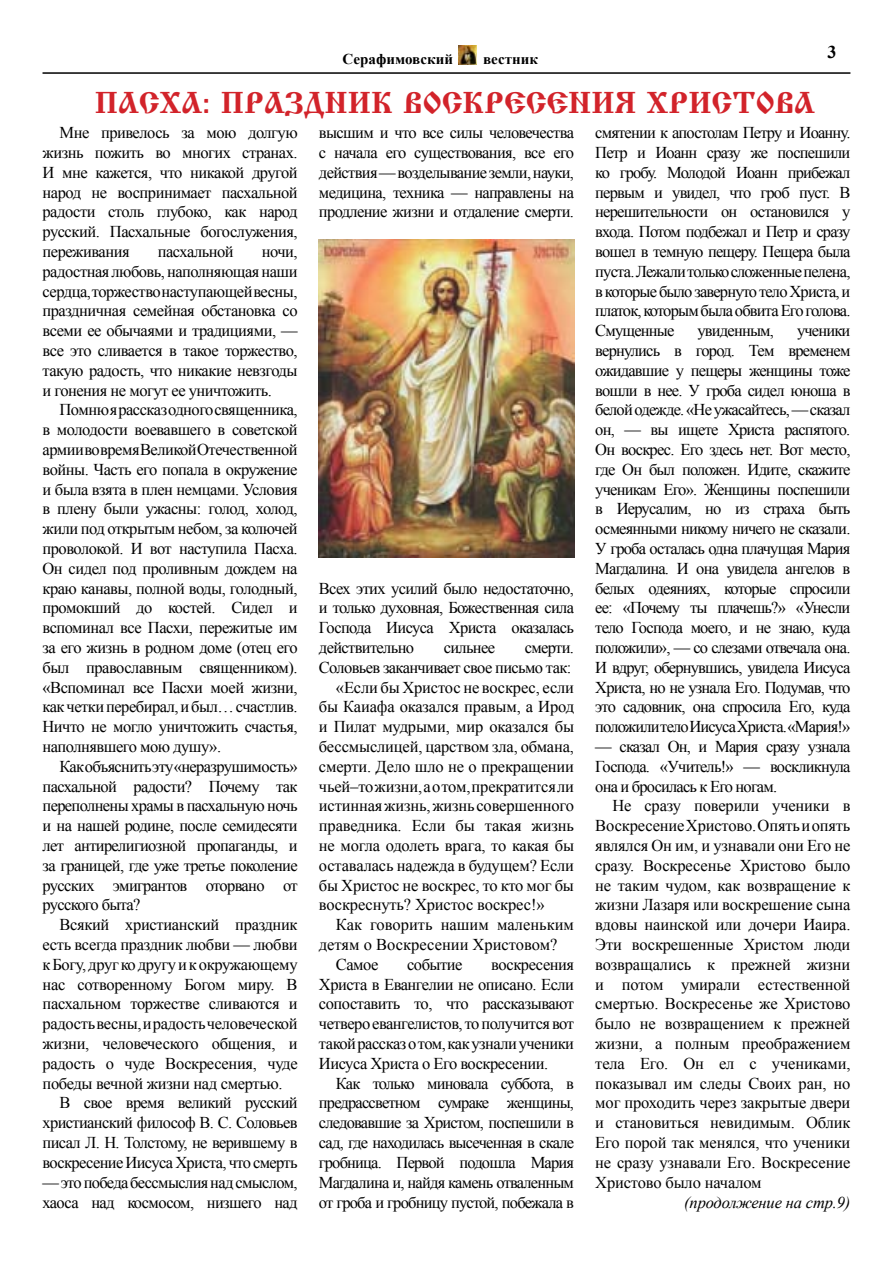
<style>
.page{position:relative;width:893px;height:1263px;background:#fff}
.page>*{position:absolute;margin:0;border:0;box-sizing:border-box;transform-origin:0 0}
.t1{font:30px "Izhitsa";color:#d2232a}
.t2{font:700 18px "Times New Roman";color:#000}
.t3{font:16.5px/19.8px "Times New Roman";letter-spacing:-.03em;color:#000;text-align:justify}
.t4{font:16.5px "Times New Roman";letter-spacing:-.01em;color:#000}
.t5{font:16.5px "Times New Roman";color:#000}
.t6{font:italic 16.5px "Times New Roman";letter-spacing:-.01em;color:#000}
.t7{font:16.5px "Times New Roman";letter-spacing:-.05em;color:#000}
.t8{font:700 15px "Times New Roman";color:#000}
</style>
<div class="page">
<hr style="left:43px;top:72px;width:807px;height:2px;background:#000">
<img style="left:459px;top:46px;width:18px;height:19px">
<img style="left:319px;top:240px;width:255px;height:317px">
<p class="t8" style="left:343px;top:48px;width:112px">Серафимовский</p>
<p class="t8" style="left:483px;top:48px;width:56px">вестник</p>
<p class="t2" style="left:827px;top:40px;width:10px">3</p>
<h1 class="t1" style="left:95px;top:86px;width:368px">ПАСХА: ПРАЗДНИК ВОСКР</h1>
<h1 class="t1" style="left:504px;top:86px;width:312px">ЕСЕНИЯ ХРИСТОВА</h1>
<p class="t3" style="left:319px;top:122px;width:257px">высшим и что все силы человечества с начала его существования, все его действия — возделывание земли, науки, медицина, техника — направлены на продление жизни и отдаление смерти.</p>
<p class="t3" style="left:43px;top:122px;width:257px;text-indent:17px">Мне привелось за мою долгую жизнь пожить во многих странах.<br>И мне кажется, что никакой другой народ не воспринимает пасхальной радости столь глубоко, как народ русский. Пасхальные богослужения, переживания</p>
<p class="t3" style="left:595px;top:122px;width:257px">смятении к апостолам Петру и Иоанну.<br>Петр и Иоанн сразу же поспешили ко гробу. Молодой Иоанн прибежал первым и увидел, что гроб пуст. В нерешительности он остановился у входа. Потом подбежал и Петр и сразу вошел в темную пещеру. Пещера была пуста. Лежали только сложенные пелена, в которые было завернуто тело Христа, и платок, которым была обвита Его голова.<br>Смущенные</p>
<p class="t3" style="left:158px;top:241px;width:77px">пасхальной</p>
<p class="t3" style="left:43px;top:241px;width:257px;text-indent:219px">ночи, радостная любовь, наполняющая наши сердца, торжество наступающей весны, праздничная семейная обстановка со всеми ее обычаями и традициями, — все это сливается в такое торжество, такую радость, что никакие невзгоды и гонения не могут ее уничтожить.</p>
<p class="t3" style="left:43px;top:400px;width:257px;text-indent:17px">Помню я рассказ одного священника, в молодости воевавшего в советской армии во время Великой Отечественной войны. Часть его попала в окружение и была взята в плен немцами. Условия в плену были ужасны: голод, холод, жили под открытым небом, за колючей проволокой. И вот наступила Пасха.<br>Он сидел под проливным дождем на краю канавы, полной воды, голодный, промокший до костей. Сидел и вспоминал все Пасхи, пережитые им за его жизнь в родном доме (отец его был православным священником). «Вспоминал все Пасхи моей жизни, как четки перебирал, и был… счастлив.<br>Ничто не могло уничтожить счастья, наполнявшего мою душу».</p>
<p class="t3" style="left:43px;top:756px;width:257px;text-indent:17px">Как объяснить эту «неразрушимость» пасхальной радости? Почему так переполнены храмы в пасхальную ночь и на нашей родине, после семидесяти лет антирелигиозной пропаганды, и за границей, где уже третье поколение русских эмигрантов оторвано от русского быта?</p>
<p class="t3" style="left:60px;top:914px;width:240px">Всякий христианский праздник</p>
<p class="t3" style="left:43px;top:934px;width:257px">есть всегда праздник любви — любви</p>
<p class="t3" style="left:43px;top:954px;width:257px">к Богу, друг ко другу и к окружающему</p>
<p class="t3" style="left:43px;top:974px;width:257px">нас сотворенному Богом миру. В</p>
<p class="t3" style="left:43px;top:994px;width:257px">пасхальном торжестве сливаются и</p>
<p class="t3" style="left:43px;top:1013px;width:257px">радость весны, и радость человеческой</p>
<p class="t3" style="left:43px;top:1033px;width:257px">жизни, человеческого общения, и</p>
<p class="t3" style="left:43px;top:1053px;width:257px">радость о чуде Воскресения, чуде</p>
<p class="t3" style="left:43px;top:1073px;width:242px">победы вечной жизни над смертью.</p>
<p class="t3" style="left:60px;top:1093px;width:240px">В свое время великий русский</p>
<p class="t3" style="left:43px;top:1112px;width:257px">христианский философ В. С. Соловьев</p>
<p class="t3" style="left:43px;top:1132px;width:257px">писал Л. Н. Толстому, не верившему в</p>
<p class="t3" style="left:43px;top:1152px;width:257px">воскресение Иисуса Христа, что смерть</p>
<p class="t3" style="left:43px;top:1172px;width:257px">— это победа бессмыслия над смыслом, хаоса над космосом, низшего над</p>
<p class="t3" style="left:595px;top:320px;width:257px;text-indent:202px">ученики вернулись в город. Тем временем ожидавшие у пещеры женщины тоже вошли в нее. У гроба сидел юноша в белой одежде. «Не ужасайтесь, — сказал он, — вы ищете Христа распятого.<br>Он воскрес. Его здесь нет. Вот место, где Он был положен. Идите, скажите ученикам Его». Женщины поспешили в Иерусалим, но из страха быть осмеянными никому ничего не сказали.<br>У гроба осталась одна плачущая Мария Магдалина. И она увидела ангелов в белых одеяниях, которые спросили ее: «Почему ты плачешь?» «Унесли тело Господа моего, и не знаю, куда положили», — со слезами отвечала она.<br>И вдруг, обернувшись, увидела Иисуса Христа, но не узнала Его. Подумав, что это садовник, она спросила Его, куда положили тело Иисуса Христа. «Мария!»</p>
<p class="t3" style="left:595px;top:736px;width:257px">— сказал Он, и Мария сразу узнала Господа. «Учитель!» — воскликнула она и бросилась к Его ногам.</p>
<p class="t3" style="left:595px;top:796px;width:257px;text-indent:17px">Не сразу поверили ученики в Воскресение Христово. Опять и опять являлся Он им, и узнавали они Его не сразу. Воскресенье Христово было не таким чудом, как возвращение к жизни Лазаря или воскрешение сына вдовы наинской или дочери Иаира.<br>Эти воскрешенные Христом люди возвращались к прежней жизни и потом умирали естественной смертью. Воскресенье же Христово было не возвращением к прежней жизни, а полным преображением тела Его. Он ел с учениками, показывал им следы Своих ран, но мог проходить через закрытые двери и становиться невидимым. Облик Его порой так менялся, что ученики не сразу узнавали Его. Воскресение Христово было началом</p>
<p class="t6" style="left:684px;top:1190px;width:168px">(продолжение на стр.9)</p>
<p class="t7" style="left:697px;top:320px;width:78px">увиденным,</p>
<p class="t3" style="left:319px;top:578px;width:257px">Всех этих усилий было недостаточно, и только духовная, Божественная сила Господа Иисуса Христа оказалась действительно</p>
<p class="t3" style="left:444px;top:637px;width:53px">сильнее</p>
<p class="t3" style="left:525px;top:637px;width:51px">смерти.</p>
<p class="t3" style="left:319px;top:657px;width:254px">Соловьев заканчивает свое письмо так:</p>
<p class="t4" style="left:336px;top:676px;width:240px">«Если бы Христос не воскрес, если</p>
<p class="t4" style="left:319px;top:696px;width:257px">бы Каиафа оказался правым, а Ирод</p>
<p class="t4" style="left:319px;top:716px;width:257px">и Пилат мудрыми, мир оказался бы</p>
<p class="t4" style="left:319px;top:735px;width:257px">бессмыслицей, царством зла, обмана,</p>
<p class="t4" style="left:319px;top:755px;width:257px">смерти. Дело шло не о прекращении</p>
<p class="t4" style="left:319px;top:775px;width:257px">чьей–то жизни, а о том, прекратится ли</p>
<p class="t4" style="left:319px;top:795px;width:257px">истинная жизнь, жизнь совершенного</p>
<p class="t4" style="left:319px;top:815px;width:257px">праведника. Если бы такая жизнь</p>
<p class="t4" style="left:319px;top:834px;width:257px">не могла одолеть врага, то какая бы</p>
<p class="t4" style="left:319px;top:854px;width:257px">оставалась надежда в будущем? Если</p>
<p class="t4" style="left:319px;top:874px;width:257px">бы Христос не воскрес, то кто мог бы</p>
<p class="t4" style="left:319px;top:894px;width:227px">воскреснуть? Христос воскрес!»</p>
<p class="t5" style="left:336px;top:914px;width:240px">Как говорить нашим маленьким</p>
<p class="t5" style="left:319px;top:933px;width:240px">детям о Воскресении Христовом?</p>
<p class="t3" style="left:336px;top:954px;width:44px">Самое</p>
<p class="t3" style="left:407px;top:954px;width:57px">событие</p>
<p class="t3" style="left:319px;top:954px;width:257px;text-indent:172px">воскресения Христа в Евангелии не описано. Если сопоставить то, что рассказывают четверо евангелистов, то получится вот такой рассказ о том, как узнали ученики Иисуса Христа о Его воскресении.</p>
<p class="t3" style="left:319px;top:1073px;width:257px;text-indent:17px">Как только миновала суббота, в предрассветном сумраке женщины, следовавшие за Христом, поспешили в сад, где находилась высеченная в скале гробница. Первой подошла Мария Магдалина и, найдя камень отваленным от гроба и гробницу пустой, побежала в</p>
</div>
